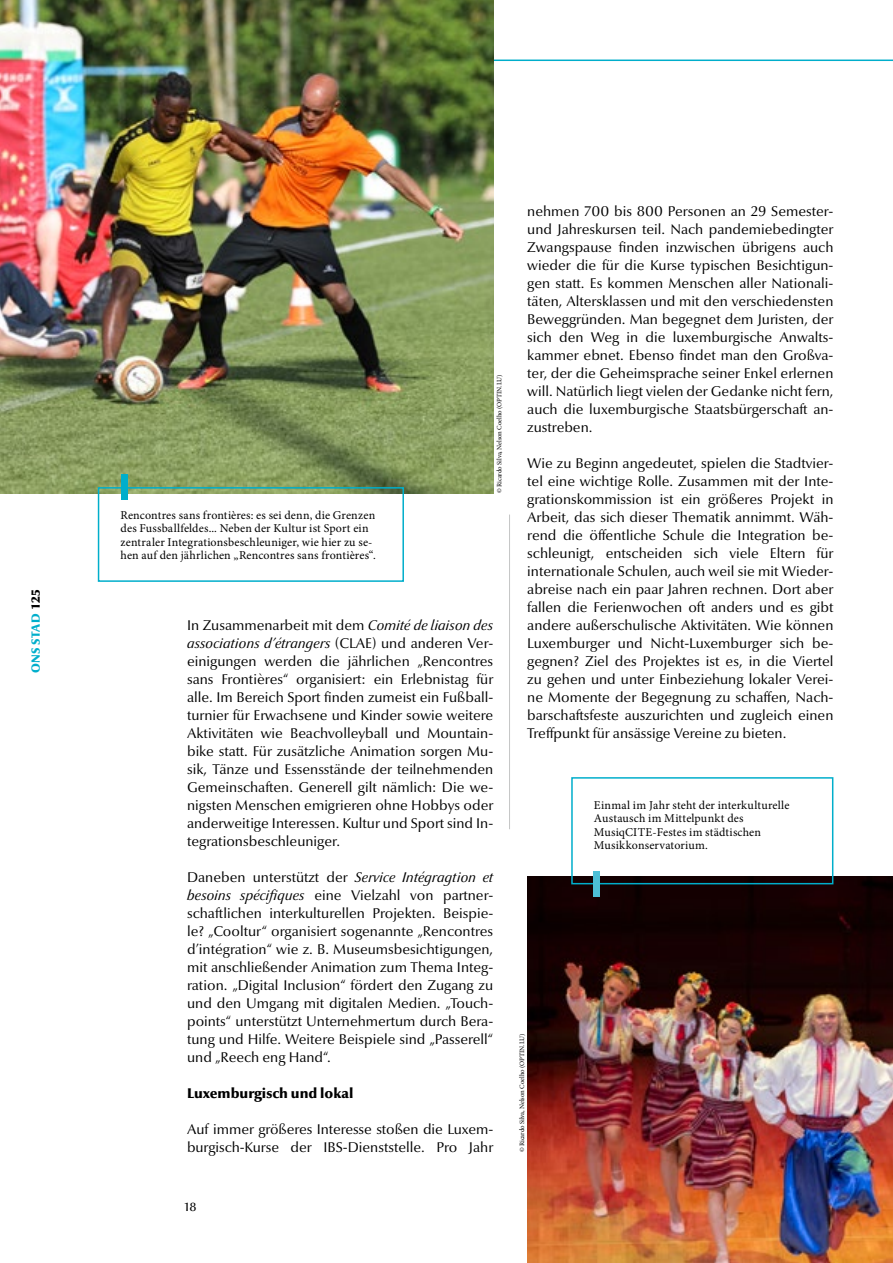
<style>
.page{position:relative;width:893px;height:1263px;background:#fff}
.page>*{position:absolute;margin:0;border:0;box-sizing:border-box;transform-origin:0 0}
.t1{font:14.25px/18px "Optima Nova LT Pro";color:#000;text-align:justify}
.t2{font:900 14.25px "Optima Nova LT Pro";color:#000}
.t3{font:12px/13.5px "Minion Pro";letter-spacing:.015em;color:#000}
.t4{font:900 12px "Optima Nova LT Pro";letter-spacing:.015em;color:#00aecb}
.t5{font:500 12px "Optima Nova LT Pro";color:#000}
.t6{font:6.75px "Minion Pro";letter-spacing:-.015em;color:#000}
.s1{color:#000}
.s2{font-style:italic}
</style>
<div class="page">
<svg style="left:493px;top:59px;width:400px;height:46px"></svg>
<img style="left:0;top:0;width:493px;height:493px">
<div style="left:98px;top:487px;width:306px;height:95px;border:2px solid #00aecb"></div>
<div style="left:121px;top:475px;width:6px;height:25px;background:#00aecb"></div>
<img style="left:527px;top:876px;width:366px;height:387px">
<hr style="left:509px;top:514px;width:1px;height:315px;background:#c5c6c6">
<div style="left:571px;top:777px;width:262px;height:107px;border:2px solid #00aecb"></div>
<div style="left:594px;top:872px;width:6px;height:25px;background:#4dbfd6"></div>
<p class="t4" style="left:28px;top:673px;width:85px;rotate:-90deg">ONS STAD <span class="s1">125</span></p>
<p class="t3" style="left:121px;top:508px;width:257px">Rencontres sans frontières: es sei denn, die Grenzen des Fussballfeldes... Neben der Kultur ist Sport ein zentraler Integrationsbeschleuniger, wie hier zu se&shy;hen auf den jährlichen „Rencontres sans frontières“.</p>
<p class="t6" style="left:495px;top:493px;width:120px;rotate:-90deg">© Ricardo Silva, Nelson Coelho (OPTIN.LU)</p>
<p class="t1" style="left:187px;top:616px;width:308px">In Zusammenarbeit mit dem <span class="s2">Comité de liaison des associations d’étrangers</span> (CLAE) und anderen Ver&shy;einigungen werden die jährlichen „Rencontres sans Frontières“ organisiert: ein Erlebnistag für alle. Im Bereich Sport finden zumeist ein Fußball&shy;turnier für Erwachsene und Kinder sowie weitere Aktivitäten wie Beachvolleyball und Mountain&shy;bike statt. Für zusätzliche Animation sorgen Mu&shy;sik, Tänze und Essensstände der teilnehmenden Gemeinschaften. Generell gilt nämlich: Die we&shy;nigsten Menschen emigrieren ohne Hobbys oder anderweitige Interessen. Kultur und Sport sind In&shy;tegrationsbeschleuniger.</p>
<p class="t1" style="left:187px;top:868px;width:308px">Daneben unterstützt der <span class="s2">Service Intégragtion et besoins spécifiques</span> eine Vielzahl von partner&shy;schaftlichen interkulturellen Projekten. Beispie&shy;le? „Cooltur“ organisiert sogenannte „Rencontres d’intégration“ wie z. B. Museumsbesichtigungen, mit anschließender Animation zum Thema Integ&shy;ration. „Digital Inclusion“ fördert den Zugang zu und den Umgang mit digitalen Medien. „Touch&shy;points“ unterstützt Unternehmertum durch Bera&shy;tung und Hilfe. Weitere Beispiele sind „Passerell“ und „Reech eng Hand“.</p>
<p class="t2" style="left:187px;top:1084px;width:168px">Luxemburgisch und lokal</p>
<p class="t1" style="left:187px;top:1120px;width:308px">Auf immer größeres Interesse stoßen die Luxem&shy;burgisch-Kurse der IBS-Dienststelle. Pro Jahr</p>
<p class="t1" style="left:527px;top:202px;width:308px">nehmen 700 bis 800 Personen an 29 Semester&shy;und Jahreskursen teil. Nach pandemiebedingter Zwangspause finden inzwischen übrigens auch wieder die für die Kurse typischen Besichtigun&shy;gen statt. Es kommen Menschen aller Nationali&shy;täten, Altersklassen und mit den verschiedensten Beweggründen. Man begegnet dem Juristen, der sich den Weg in die luxemburgische Anwalts&shy;kammer ebnet. Ebenso findet man den Großva&shy;ter, der die Geheimsprache seiner Enkel erlernen will. Natürlich liegt vielen der Gedanke nicht fern, auch die luxemburgische Staatsbürgerschaft an&shy;zustreben.</p>
<p class="t1" style="left:527px;top:454px;width:308px">Wie zu Beginn angedeutet, spielen die Stadtvier&shy;tel eine wichtige Rolle. Zusammen mit der Inte&shy;grationskommission ist ein größeres Projekt in Arbeit, das sich dieser Thematik annimmt. Wäh&shy;rend die öffentliche Schule die Integration be&shy;schleunigt, entscheiden sich viele Eltern für internationale Schulen, auch weil sie mit Wieder&shy;abreise nach ein paar Jahren rechnen. Dort aber fallen die Ferienwochen oft anders und es gibt andere außerschulische Aktivitäten. Wie können Luxemburger und Nicht-Luxemburger sich be&shy;gegnen? Ziel des Projektes ist es, in die Viertel zu gehen und unter Einbeziehung lokaler Verei&shy;ne Momente der Begegnung zu schaffen, Nach&shy;barschaftsfeste auszurichten und zugleich einen Treffpunkt für ansässige Vereine zu bieten.</p>
<p class="t3" style="left:594px;top:798px;width:197px">Einmal im Jahr steht der interkulturelle<br>Austausch im Mittelpunkt des<br>MusiqCITE-Festes im städtischen<br>Musikkonservatorium.</p>
<p class="t6" style="left:517px;top:1152px;width:120px;rotate:-90deg">© Ricardo Silva, Nelson Coelho (OPTIN.LU)</p>
<p class="t5" style="left:185px;top:1199px;width:13px">18</p>
</div>
